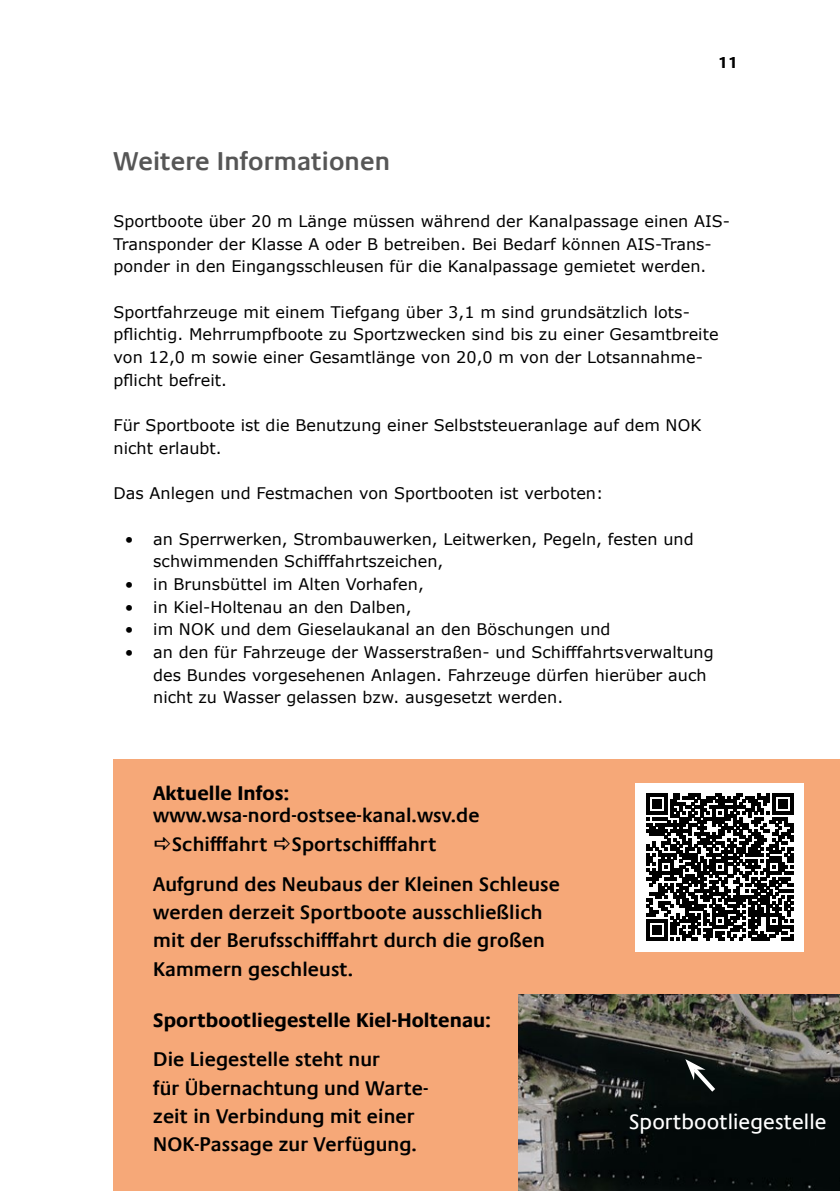
<style>
.page{position:relative;width:840px;height:1191px;background:#fff}
.page>*{position:absolute;margin:0;border:0;box-sizing:border-box;transform-origin:0 0}
.Headline_Innenseiten{font:600 26px "Praxis Com";letter-spacing:.005em;color:#565656}
.t1{font:21.6px "Praxis Com";letter-spacing:.005em;color:#fff}
.t2{font:600 20px/28.4px "Praxis Com";letter-spacing:.005em;color:#000}
.Zwischenüberschrift{font:700 20px "Praxis Com";letter-spacing:.005em;color:#000}
.Fließtext{font:16px/22.6px "Verdana";letter-spacing:.005em;color:#000}
.t3{font:700 16px "Praxis Com";color:#000}
.s1{font-weight:700}
</style>
<div class="page">
<div style="left:113px;top:760px;width:726px;height:431px;background:#f6a878"></div>
<div style="left:635px;top:783px;width:168px;height:168px;background:#fff"></div>
<svg style="left:646px;top:794px;width:146px;height:147px"></svg>
<img style="left:518px;top:994px;width:321px;height:197px">
<svg style="left:685px;top:1059px;width:34px;height:37px"></svg>
<h3 class="Headline_Innenseiten" style="left:113px;top:146px;width:278px">Weitere Informationen</h3>
<p class="t3" style="left:717px;top:53px;width:22px">11</p>
<p class="Fließtext" style="left:113px;top:210px;width:618px">Sportboote über 20 m Länge müssen während der Kanalpassage einen AIS-<br>Transponder der Klasse A oder B betreiben. Bei Bedarf können AIS-Trans&shy;ponder in den Eingangsschleusen für die Kanalpassage gemietet werden.</p>
<p class="Fließtext" style="left:113px;top:300px;width:606px">Sportfahrzeuge mit einem Tiefgang über 3,1 m sind grundsätzlich lots&shy;pflichtig. Mehrrumpfboote zu Sportzwecken sind bis zu einer Gesamtbreite von 12,0 m sowie einer Gesamtlänge von 20,0 m von der Lotsannahme&shy;pflicht befreit.</p>
<p class="Fließtext" style="left:113px;top:414px;width:589px">Für Sportboote ist die Benutzung einer Selbststeueranlage auf dem NOK nicht erlaubt.</p>
<p class="Fließtext" style="left:113px;top:482px;width:491px">Das Anlegen und Festmachen von Sportbooten ist verboten:</p>
<p class="Fließtext" style="left:153px;top:527px;width:541px;text-indent:-28px">• an Sperrwerken, Strombauwerken, Leitwerken, Pegeln, festen und schwimmenden Schifffahrtszeichen,</p>
<p class="Fließtext" style="left:125px;top:572px;width:300px">• in Brunsbüttel im Alten Vorhafen,</p>
<p class="Fließtext" style="left:125px;top:595px;width:288px">• in Kiel-Holtenau an den Dalben,</p>
<p class="Fließtext" style="left:125px;top:618px;width:487px">• im NOK und dem Gieselaukanal an den Böschungen und</p>
<p class="Fließtext" style="left:153px;top:640px;width:561px;text-indent:-28px">• an den für Fahrzeuge der Wasserstraßen- und Schifffahrtsverwaltung des Bundes vorgesehenen Anlagen. Fahrzeuge dürfen hierüber auch nicht zu Wasser gelassen bzw. ausgesetzt werden.</p>
<p class="t2" style="left:153px;top:781px;width:328px;line-height:22.6px"><span class="s1">Aktuelle Infos: </span>www.wsa-nord-ostsee-kanal.wsv.de</p>
<p class="t2" style="left:172px;top:830px;width:266px">Schifffahrt Sportschifffahrt</p>
<p class="t2" style="left:153px;top:869px;width:408px">Aufgrund des Neubaus der Kleinen Schleuse werden derzeit Sportboote ausschließlich mit der Berufsschifffahrt durch die großen Kammern geschleust.</p>
<h4 class="Zwischenüberschrift" style="left:153px;top:1008px;width:339px">Sportbootliegestelle Kiel-Holtenau:</h4>
<p class="t2" style="left:153px;top:1045px;width:277px">Die Liegestelle steht nur<br>für Übernachtung und Warte&shy;zeit in Verbindung mit einer<br>NOK-Passage zur Verfügung.</p>
<h2 class="t1" style="left:628px;top:1108px;width:199px">Sportbootliegestelle</h2>
</div>
